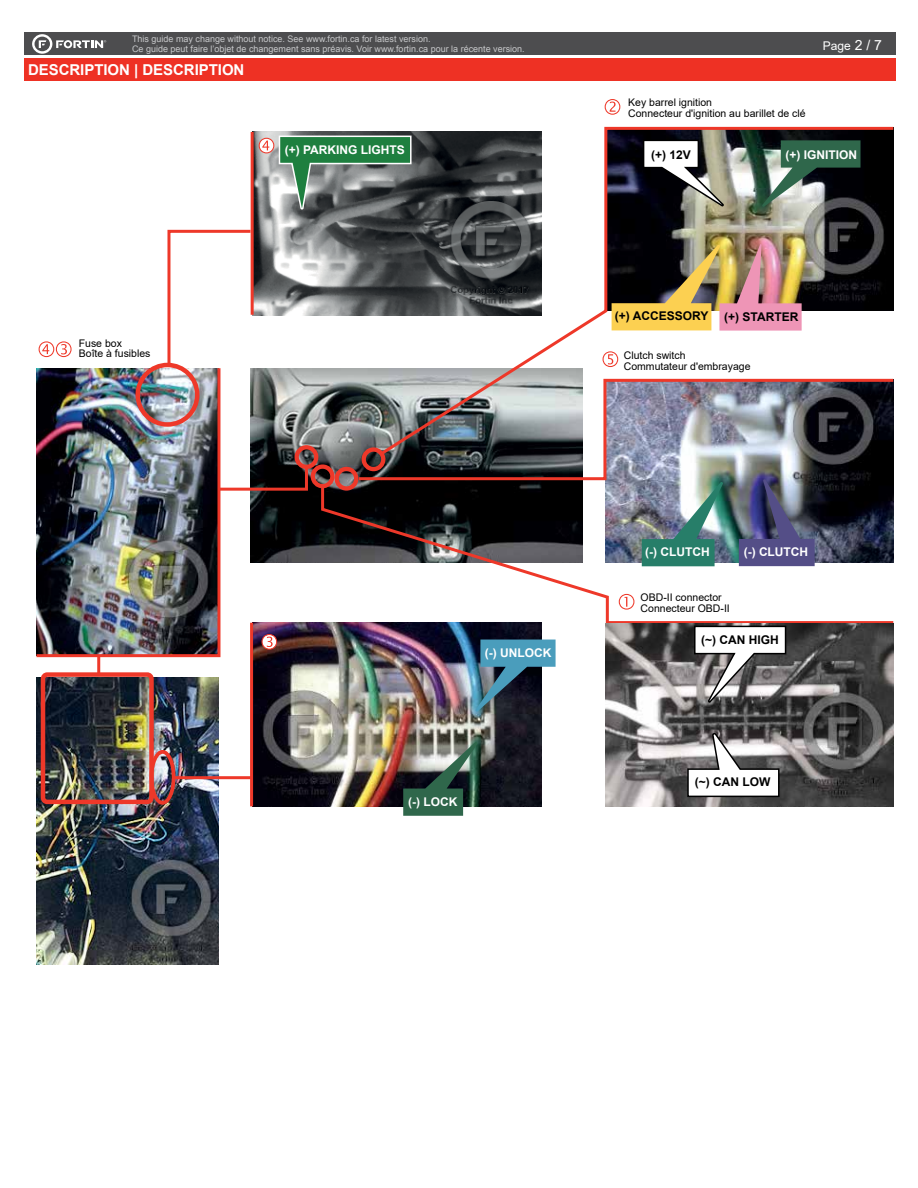
<style>
.page{position:relative;width:918px;height:1188px;background:#fff}
.page>*{position:absolute;margin:0;border:0;box-sizing:border-box;transform-origin:0 0}
.t1{font:700 15px "Arial";letter-spacing:-.005em;color:#fff}
.t2{font:700 12px "Arial";color:#fff}
.t3{font:700 12px "Arial";color:#000}
.t4{font:12px "Arial";color:#fff}
.t5{font:10.5px/10.5px "Arial";color:#000}
.t6{font:9px/9.8px "Arial";color:#c7c8ca}
.s1{font-size:13.95px}
</style>
<div class="page">
<div style="left:24px;top:33px;width:872px;height:22px;background:#4d4d4f"></div>
<div style="left:24px;top:58px;width:872px;height:23px;background:#ee3124"></div>
<svg style="left:32px;top:34px;width:74px;height:20px"></svg>
<img style="left:254px;top:132px;width:123px;height:183px">
<img style="left:36px;top:677px;width:183px;height:288px">
<img style="left:253px;top:623px;width:288px;height:183px">
<img style="left:250px;top:368px;width:332px;height:195px">
<div style="left:311px;top:464px;width:24px;height:24px;border:4px solid #ee3829;border-radius:50%"></div>
<div style="left:295px;top:445px;width:23px;height:24px;border:4px solid #ee3829;border-radius:50%"></div>
<svg style="left:320px;top:483px;width:574px;height:143px"></svg>
<svg style="left:377px;top:126px;width:517px;height:251px"></svg>
<div style="left:150px;top:750px;width:25px;height:55px;border:4px solid #ee3829;border-radius:50%"></div>
<hr style="left:175px;top:776px;width:77px;height:3px;background:#ee3829">
<hr style="left:250px;top:623px;width:3px;height:183px;background:#ee3829">
<svg style="left:619px;top:594px;width:15px;height:16px"></svg>
<svg style="left:605px;top:99px;width:15px;height:16px"></svg>
<svg style="left:259px;top:135px;width:153px;height:74px"></svg>
<svg style="left:642px;top:139px;width:84px;height:68px"></svg>
<img style="left:612px;top:244px;width:190px;height:87px">
<svg style="left:762px;top:140px;width:99px;height:67px"></svg>
<svg style="left:475px;top:640px;width:81px;height:72px"></svg>
<img style="left:403px;top:741px;width:75px;height:75px">
<img style="left:36px;top:365px;width:185px;height:294px">
<hr style="left:97px;top:656px;width:3px;height:19px;background:#ee3829">
<div style="left:41px;top:672px;width:113px;height:132px;border:4px solid #ee3829;border-radius:4px"></div>
<svg style="left:216px;top:464px;width:93px;height:28px"></svg>
<svg style="left:166px;top:228px;width:87px;height:140px"></svg>
<hr style="left:251px;top:132px;width:3px;height:183px;background:#ee3829">
<svg style="left:39px;top:341px;width:33px;height:16px"></svg>
<svg style="left:261px;top:634px;width:16px;height:16px"></svg>
<img style="left:606px;top:624px;width:287px;height:182px">
<svg style="left:693px;top:625px;width:94px;height:79px"></svg>
<svg style="left:687px;top:733px;width:93px;height:65px"></svg>
<img style="left:606px;top:482px;width:287px;height:80px">
<img style="left:356px;top:377px;width:538px;height:105px">
<img style="left:642px;top:481px;width:82px;height:85px">
<img style="left:739px;top:479px;width:76px;height:87px">
<div style="left:335px;top:467px;width:23px;height:24px;border:4px solid #ee3829;border-radius:50%"></div>
<svg style="left:603px;top:351px;width:15px;height:16px"></svg>
<p class="t6" style="left:132px;top:34px;width:394px">This guide may change without notice. See www.fortin.ca for latest version.<br>Ce guide peut faire l’objet de changement sans préavis. Voir www.fortin.ca pour la récente version.</p>
<h1 class="t1" style="left:28px;top:59px;width:218px">DESCRIPTION | DESCRIPTION</h1>
<h2 class="t4" style="left:823px;top:38px;width:61px">Page <span class="s1">2 / 7</span></h2>
<p class="t5" style="left:628px;top:97px;width:179px">Key barrel ignition<br>Connecteur d'ignition au barillet de clé</p>
<p class="t2" style="left:285px;top:141px;width:122px">(+) PARKING LIGHTS</p>
<p class="t3" style="left:651px;top:146px;width:41px">(+) 12V</p>
<p class="t2" style="left:785px;top:146px;width:73px">(+) IGNITION</p>
<p class="t5" style="left:79px;top:338px;width:73px">Fuse box<br>Boîte à fusibles</p>
<p class="t3" style="left:615px;top:308px;width:95px">(+) ACCESSORY</p>
<p class="t3" style="left:724px;top:308px;width:76px">(+) STARTER</p>
<p class="t5" style="left:624px;top:350px;width:128px">Clutch switch<br>Commutateur d'embrayage</p>
<p class="t2" style="left:485px;top:644px;width:68px">(-) UNLOCK</p>
<p class="t2" style="left:408px;top:793px;width:51px">(-) LOCK</p>
<p class="t2" style="left:645px;top:544px;width:66px">(-) CLUTCH</p>
<p class="t2" style="left:744px;top:543px;width:66px">(-) CLUTCH</p>
<p class="t5" style="left:641px;top:592px;width:91px">OBD-II connector<br>Connecteur OBD-II</p>
<p class="t3" style="left:701px;top:631px;width:79px">(~) CAN HIGH</p>
<p class="t3" style="left:695px;top:773px;width:77px">(~) CAN LOW</p>
</div>
